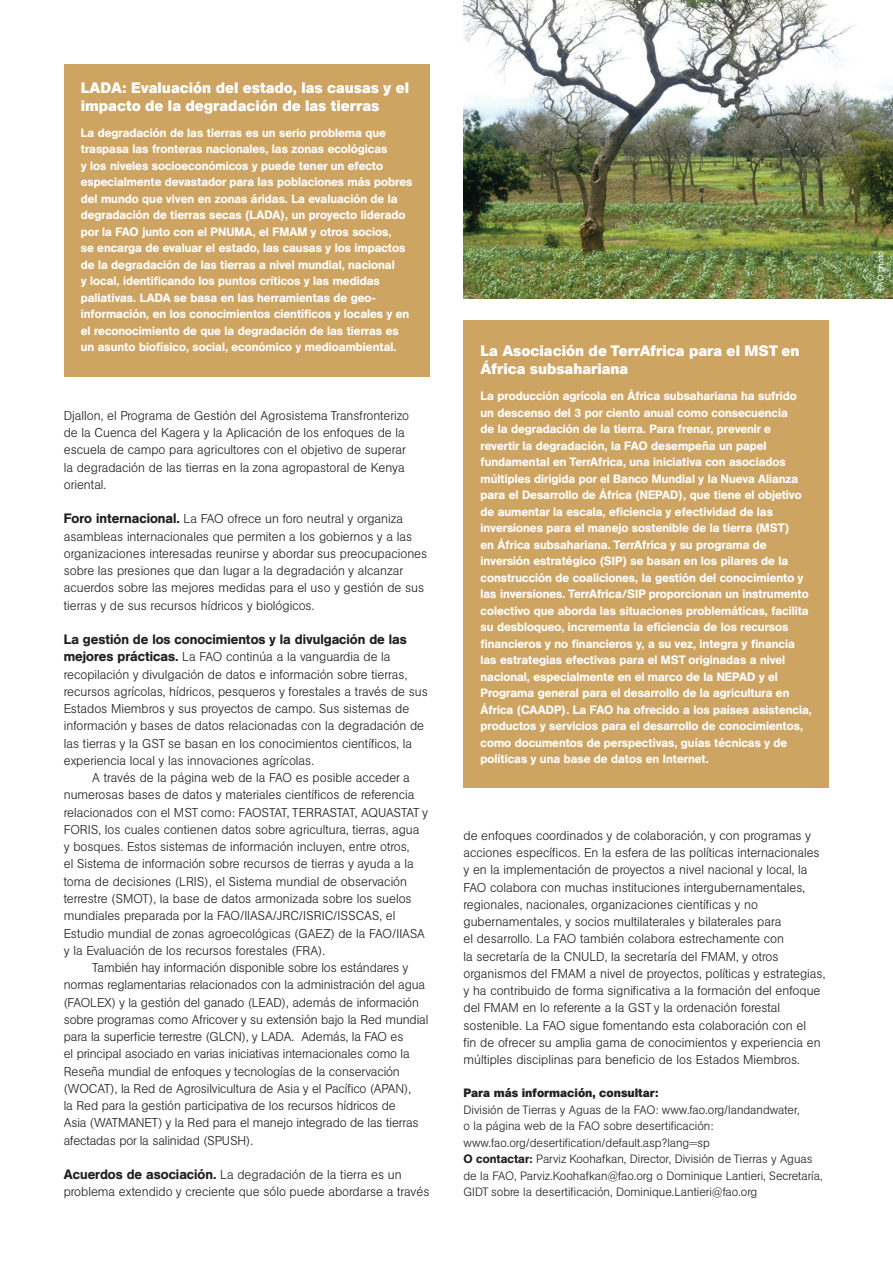
<style>
.page{position:relative;width:893px;height:1263px;background:#fff}
.page>*{position:absolute;margin:0;border:0;box-sizing:border-box;transform-origin:0 0}
.tablehead{font:700 15px/18px "AG Book BQ";color:#fff}
.bodycopy{font:500 13.5px "AG Book BQ";color:#231f20}
.bodycopy-2{font:300 12.75px/17.2px "AG Book BQ";color:#231f20}
.boxtext{font:500 12px/16.5px "AG Book BQ";color:#fff}
.info2{font:300 12px/16.5px "AG Book BQ";color:#231f20}
.info2-2{font:700 12px "AG Book BQ";color:#231f20}
.photocredit{font:8.25px "AG Book BQ";color:#fff}
.s1{font-weight:500;font-size:13.5px}
.s2{font-weight:500}
</style>
<div class="page">
<div style="left:64px;top:64px;width:365px;height:312px;background:#cea463"></div>
<div style="left:463px;top:320px;width:366px;height:468px;background:#cea463"></div>
<img style="left:463px;top:0;width:430px;height:299px">
<p class="tablehead" style="left:81px;top:78px;width:330px">LADA: Evaluación del estado, las causas y el impacto de la degradación de las tierras</p>
<p class="boxtext" style="left:81px;top:124px;width:333px">La degradación de las tierras es un serio problema que traspasa las fronteras nacionales, las zonas ecológicas<br>y los niveles socioeconómicos y puede tener un efecto especialmente devastador para las poblaciones más pobres del mundo que viven en zonas áridas. La evaluación de la degradación de tierras secas (LADA</p>
<p class="boxtext" style="left:81px;top:207px;width:326px;text-indent:200px">), un proyecto liderado por la FAO junto con el PN UMA, el FMAM y otros socios, se encarga de evaluar el estado, las causas y los impactos de la degradación de las tierras a nivel mundial, nacional<br>y local, identificando los puntos críticos y las medidas paliativas. LADA</p>
<p class="boxtext" style="left:81px;top:289px;width:330px;text-indent:93px">se basa en las herramientas de geo&shy;información, en los conocimientos científicos y locales y en el reconocimiento de que la degradación de las tierras es un asunto biofísico, social, económico y medioambiental.</p>
<p class="bodycopy-2" style="left:64px;top:407px;width:347px">Djallon, el Programa de Gestión del Agrosistema Transfronterizo de la Cuenca del Kagera y la Aplicación de los enfoques de la escuela de campo para agricultores con el objetivo de superar la degradación de las tierras en la zona agropastoral de Kenya oriental.</p>
<p class="bodycopy-2" style="left:64px;top:510px;width:365px"><span class="s1">Foro internacional.</span> La FAO ofrece un foro neutral y organiza asambleas internacionales que permiten a los gobiernos y a las organizaciones interesadas reunirse y abordar sus preocupaciones sobre las presiones que dan lugar a la degradación y alcanzar acuerdos sobre las mejores medidas para el uso y gestión de sus tierras y de sus recursos hídricos y biológicos.</p>
<p class="bodycopy" style="left:64px;top:631px;width:344px">La gestión de los conocimientos y la divulgación de las</p>
<p class="bodycopy-2" style="left:64px;top:648px;width:366px"><span class="s1">mejores prácticas.</span> La FAO continúa a la vanguardia de la recopilación y divulgación de datos e información sobre tierras, recursos agrícolas, hídricos, pesqueros y forestales a través de sus Estados Miembros y sus proyectos de campo. Sus sistemas de información y bases de datos relacionadas con la degradación de las tierras y la GST se basan en los conocimientos científicos, la experiencia local y las innovaciones agrícolas.</p>
<p class="bodycopy-2" style="left:64px;top:769px;width:366px;text-indent:28px">A través de la página web de la FAO es posible acceder a numerosas bases de datos y materiales científicos de referencia relacionados con el MST como: FAOSTAT, TERRASTAT, AQUASTAT y FORIS, los cuales contienen datos sobre agricultura, tierras, agua y bosques. Estos sistemas de información incluyen, entre otros,<br>el Sistema de información sobre recursos de tierras y ayuda a la toma de decisiones (LRIS), el Sistema mundial de observación terrestre (SMOT), la base de datos armonizada sobre los suelos mundiales preparada por la FAO/IIASA/JRC/ISRIC/ISSCAS, el Estudio mundial de zonas agroecológicas (GAEZ) de la FAO/IIASA y la Evaluación de los recursos forestales (FRA).</p>
<p class="bodycopy-2" style="left:64px;top:959px;width:366px;text-indent:28px">También hay información disponible sobre los estándares y normas reglamentarias relacionados con la administración del agua (FAOLEX) y la gestión del ganado (LEAD), además de información sobre programas como Africover y su extensión bajo la Red mundial para la superficie terrestre (GLCN), y LADA. Además, la FAO es<br>el principal asociado en varias iniciativas internacionales como la Reseña mundial de enfoques y tecnologías de la conservación (WOCAT), la Red de Agrosilvicultura de Asia y el Pacífico (APAN),<br>la Red para la gestión participativa de los recursos hídricos de<br>Asia (WATMANET) y la Red para el manejo integrado de las tierras afectadas por la salinidad (SPUSH).</p>
<p class="bodycopy-2" style="left:64px;top:1166px;width:367px"><span class="s1">Acuerdos de asociación.</span> La degradación de la tierra es un problema extendido y creciente que sólo puede abordarse a través</p>
<p class="tablehead" style="left:480px;top:342px;width:321px">La Asociación de TerrAfrica para el MST en<br>África subsahariana</p>
<p class="boxtext" style="left:480px;top:388px;width:319px">La producción agrícola en África subsahariana ha sufrido un descenso del 3 por ciento anual como consecuencia de la degradación de la tierra. Para frenar, prevenir e revertir la degradación, la FAO desempeña un papel fundamental en TerrAfrica, una iniciativa con asociados múltiples dirigida por el Banco Mundial y la Nueva Alianza para el Desarrollo de África (NEPAD</p>
<p class="boxtext" style="left:480px;top:487px;width:330px;text-indent:198px">), que tiene el objetivo de aumentar la escala, eficiencia y efectividad de las inversiones para el manejo sostenible de la tierra (MST)<br>en África subsahariana. TerrAfrica y su programa de inversión estratégico (SIP) se basan en los pilares de la construcción de coaliciones, la gestión del conocimiento y las inversiones. TerrAfrica/SIP proporcionan un instrumento colectivo que aborda las situaciones problemáticas, facilita su desbloqueo, incrementa la eficiencia de los recursos financieros y no financieros y, a su vez, integra y financia las estrategias efectivas para el MST originadas a nivel nacional, especialmente en el marco de la NEPAD</p>
<p class="boxtext" style="left:480px;top:668px;width:310px;text-indent:278px">y el<br>Programa general para el desarrollo de la agricultura en<br>África (CAADP</p>
<p class="boxtext" style="left:480px;top:701px;width:333px;text-indent:81px">). La FAO ha ofrecido a los países asistencia, productos y servicios para el desarrollo de conocimientos, como documentos de perspectivas, guías técnicas y de políticas y una base de datos en Internet.</p>
<p class="bodycopy-2" style="left:463px;top:827px;width:363px">de enfoques coordinados y de colaboración, y con programas y acciones específicos. En la esfera de las políticas internacionales y en la implementación de proyectos a nivel nacional y local, la FAO colabora con muchas instituciones intergubernamentales, regionales, nacionales, organizaciones científicas y no gubernamentales, y socios multilaterales y bilaterales para<br>el desarrollo. La FAO también colabora estrechamente con<br>la secretaría de la CNULD, la secretaría del FMAM, y otros organismos del FMAM a nivel de proyectos, políticas y estrategias, y ha contribuido de forma significativa a la formación del enfoque del FMAM en lo referente a la GST y la ordenación forestal sostenible. La FAO sigue fomentando esta colaboración con el<br>fin de ofrecer su amplia gama de conocimientos y experiencia en múltiples disciplinas para beneficio de los Estados Miembros.</p>
<p class="info2-2" style="left:463px;top:1086px;width:197px">Para más información, consultar:</p>
<p class="info2" style="left:463px;top:1101px;width:338px">División de Tierras y Aguas de la FAO: www.fao.org/landandwater, o la página web de la FAO sobre desertificación: www.fao.org/desertification/default.asp?lang=sp</p>
<p class="info2" style="left:463px;top:1151px;width:361px"><span class="s2">O contactar:</span> Parviz Koohafkan, Director, División de Tierras y Aguas de la FAO, Parviz.Koohafkan@fao.org o Dominique Lantieri, Secretaría,<br>GIDT sobre la desertificación, Dominique.Lantieri@fao.org</p>
<p class="photocredit" style="left:876px;top:291px;width:41px;rotate:-90deg">FAO photo</p>
</div>
